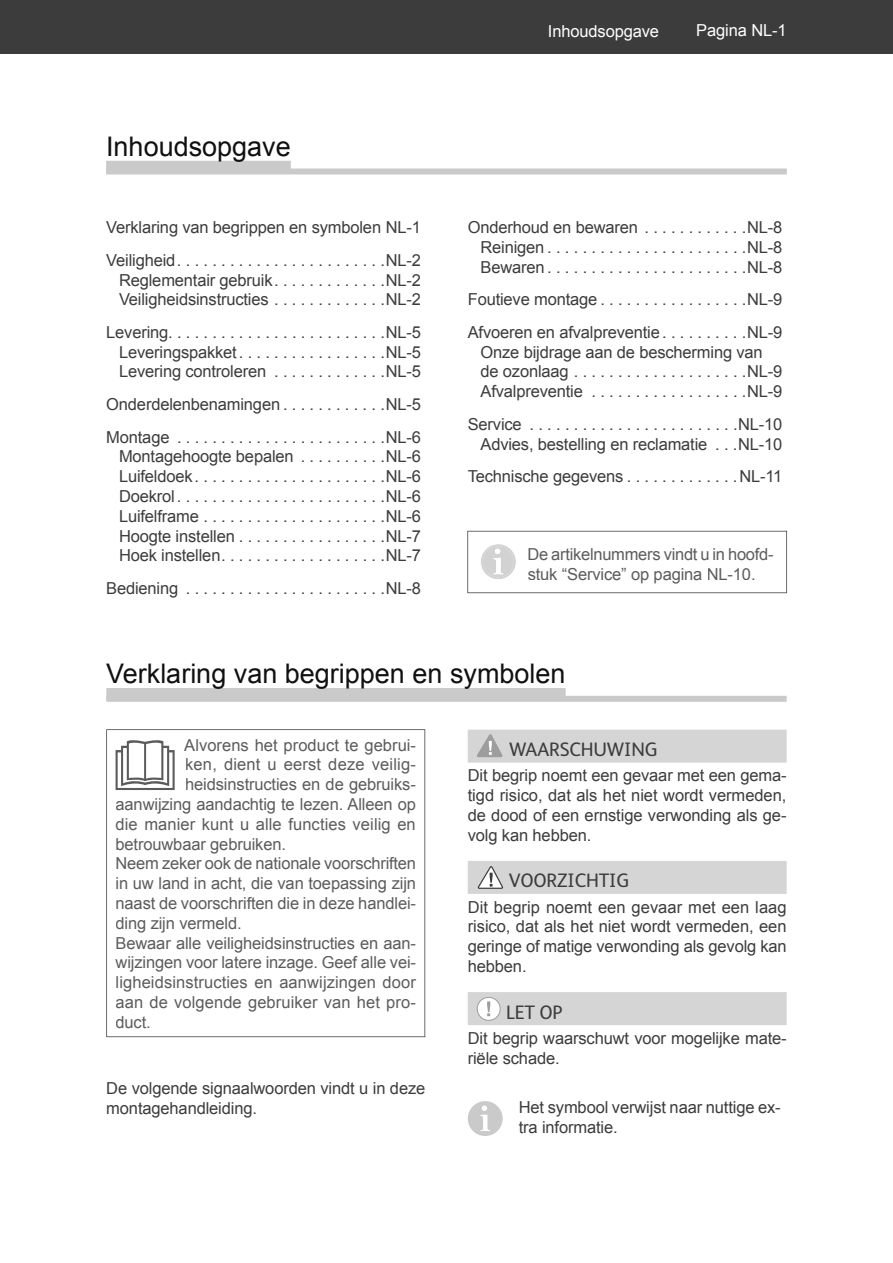
<style>
.page{position:relative;width:893px;height:1263px;background:#fff}
.page>*{position:absolute;margin:0;border:0;box-sizing:border-box;transform-origin:0 0}
.t1{font:27px "Arial";color:#101010}
.t2{font:19.5px "FS Albert";letter-spacing:-.005em;color:#3c3c3c}
.t3{font:16.5px/19.8px "Arial";letter-spacing:-.01em;color:#3c3c3c}
.t4{font:16.5px/19.8px "Arial";letter-spacing:-.01em;color:#5c5c5c}
.t5{font:16.5px "Arial";letter-spacing:.01em;color:#5c5c5c}
.t6{font:16.5px "Arial";letter-spacing:-.01em;color:#fff}
</style>
<div class="page">
<div style="left:0;top:0;width:893px;height:54px;background:#3c3c3c"></div>
<div style="left:106px;top:161px;width:185px;height:12px;background:#cacaca"></div>
<div style="left:106px;top:168px;width:681px;height:6px;background:#cacaca"></div>
<svg style="left:467px;top:531px;width:320px;height:62px"></svg>
<div style="left:106px;top:688px;width:460px;height:12px;background:#cacaca"></div>
<div style="left:106px;top:696px;width:681px;height:6px;background:#cacaca"></div>
<svg style="left:106px;top:729px;width:319px;height:308px"></svg>
<div style="left:468px;top:730px;width:319px;height:33px;background:#d5d5d5"></div>
<div style="left:468px;top:861px;width:319px;height:33px;background:#d5d5d5"></div>
<div style="left:468px;top:992px;width:319px;height:33px;background:#d5d5d5"></div>
<svg style="left:477px;top:734px;width:26px;height:24px"></svg>
<svg style="left:478px;top:866px;width:26px;height:23px"></svg>
<div style="left:477px;top:997px;width:23px;height:23px;background:#fff;border-radius:50%"></div>
<div style="left:477px;top:997px;width:23px;height:23px;border:1px solid #9d9d9d;border-radius:50%"></div>
<svg style="left:487px;top:1001px;width:3px;height:15px"></svg>
<div style="left:469px;top:1102px;width:33px;height:33px;background:#cacaca;border-radius:50%"></div>
<div style="left:468px;top:1101px;width:35px;height:35px;border:2px solid #cacaca;border-radius:50%"></div>
<svg style="left:480px;top:1105px;width:10px;height:26px"></svg>
<h1 class="t1" style="left:106px;top:129px;width:186px">Inhoudsopgave</h1>
<p class="t3" style="left:106px;top:211px;width:316px;line-height:32.5px">Verklaring van begrippen en symbolen NL-1<br>Veiligheid . . . . . . . . . . . . . . . . . . . . . . . .NL-2</p>
<p class="t3" style="left:119px;top:270px;width:303px">Reglementair gebruik . . . . . . . . . . . . .NL-2<br>Veiligheidsinstructies . . . . . . . . . . . . .NL-2</p>
<p class="t3" style="left:119px;top:322px;width:303px;text-align:justify;text-indent:-13px">Levering. . . . . . . . . . . . . . . . . . . . . . . . .NL-5<br>Leveringspakket . . . . . . . . . . . . . . . . .NL-5<br>Levering controleren . . . . . . . . . . . . .NL-5</p>
<p class="t3" style="left:106px;top:388px;width:316px;line-height:32.5px">Onderdelenbenamingen . . . . . . . . . . . .NL-5<br>Montage . . . . . . . . . . . . . . . . . . . . . . . .NL-6</p>
<p class="t3" style="left:119px;top:447px;width:303px;text-align:justify">Montagehoogte bepalen . . . . . . . . . .NL-6<br>Luifeldoek . . . . . . . . . . . . . . . . . . . . . .NL-6<br>Doekrol . . . . . . . . . . . . . . . . . . . . . . . .NL-6<br>Luifelframe . . . . . . . . . . . . . . . . . . . . .NL-6<br>Hoogte instellen . . . . . . . . . . . . . . . . .NL-7<br>Hoek instellen . . . . . . . . . . . . . . . . . . .NL-7</p>
<p class="t3" style="left:106px;top:578px;width:316px">Bediening . . . . . . . . . . . . . . . . . . . . . . .NL-8</p>
<p class="t6" style="left:548px;top:21px;width:113px">Inhoudsopgave</p>
<p class="t6" style="left:696px;top:20px;width:92px">Pagina NL-1</p>
<p class="t3" style="left:480px;top:218px;width:303px;text-align:justify;text-indent:-13px">Onderhoud en bewaren . . . . . . . . . . . .NL-8<br>Reinigen . . . . . . . . . . . . . . . . . . . . . . .NL-8<br>Bewaren . . . . . . . . . . . . . . . . . . . . . . .NL-8</p>
<p class="t3" style="left:468px;top:283px;width:316px;line-height:32.5px">Foutieve montage . . . . . . . . . . . . . . . . .NL-9<br>Afvoeren en afvalpreventie . . . . . . . . . .NL-9</p>
<p class="t3" style="left:480px;top:342px;width:303px">Onze bijdrage aan de bescherming van de ozonlaag . . . . . . . . . . . . . . . . . . . .NL-9<br>Afvalpreventie . . . . . . . . . . . . . . . . . .NL-9</p>
<p class="t3" style="left:468px;top:414px;width:316px;text-align:right">Service . . . . . . . . . . . . . . . . . . . . . . . .NL-10<br>Advies, bestelling en reclamatie . . .NL-10</p>
<p class="t3" style="left:468px;top:467px;width:316px">Technische gegevens . . . . . . . . . . . . .NL-11</p>
<p class="t4" style="left:527px;top:544px;width:248px">De artikelnummers vindt u in hoofd&shy;stuk “Service” op pagina NL-10.</p>
<h1 class="t1" style="left:106px;top:656px;width:461px">Verklaring van begrippen en symbolen</h1>
<p class="t4" style="left:184px;top:735px;width:233px">Alvorens het product te gebrui-</p>
<p class="t5" style="left:185px;top:754px;width:232px">ken, dient u eerst deze veilig-</p>
<p class="t4" style="left:185px;top:775px;width:232px">heidsinstructies en de gebruiks-</p>
<p class="t4" style="left:116px;top:794px;width:302px">aanwijzing aandachtig te lezen. Alleen op</p>
<p class="t4" style="left:116px;top:814px;width:302px">die manier kunt u alle functies veilig en</p>
<p class="t4" style="left:116px;top:834px;width:172px">betrouwbaar gebruiken.</p>
<p class="t4" style="left:116px;top:854px;width:302px">Neem zeker ook de nationale voorschriften</p>
<p class="t4" style="left:116px;top:874px;width:302px">in uw land in acht, die van toepassing zijn</p>
<p class="t4" style="left:116px;top:893px;width:302px">naast de voorschriften die in deze handlei-</p>
<p class="t4" style="left:116px;top:913px;width:128px">ding zijn vermeld.</p>
<p class="t4" style="left:116px;top:933px;width:302px">Bewaar alle veiligheidsinstructies en aan-</p>
<p class="t4" style="left:116px;top:953px;width:302px">wijzingen voor latere inzage. Geef alle vei-</p>
<p class="t4" style="left:116px;top:973px;width:302px">ligheidsinstructies en aanwijzingen door</p>
<p class="t4" style="left:116px;top:992px;width:302px">aan de volgende gebruiker van het pro-</p>
<p class="t4" style="left:116px;top:1012px;width:37px">duct.</p>
<p class="t3" style="left:106px;top:1078px;width:321px">De volgende signaalwoorden vindt u in deze montagehandleiding.</p>
<p class="t2" style="left:509px;top:736px;width:150px">WAARSCHUWING</p>
<p class="t3" style="left:468px;top:766px;width:321px;text-align:justify">Dit begrip noemt een gevaar met een gema&shy;tigd risico, dat als het niet wordt vermeden, de dood of een ernstige verwonding als ge&shy;volg kan hebben.</p>
<p class="t2" style="left:509px;top:868px;width:122px">VOORZICHTIG</p>
<p class="t3" style="left:468px;top:897px;width:321px;text-align:justify">Dit begrip noemt een gevaar met een laag risico, dat als het niet wordt vermeden, een geringe of matige verwonding als gevolg kan hebben.</p>
<p class="t2" style="left:506px;top:999px;width:58px">LET OP</p>
<p class="t3" style="left:468px;top:1028px;width:321px">Dit begrip waarschuwt voor mogelijke mate&shy;riële schade.</p>
<p class="t3" style="left:519px;top:1097px;width:264px">Het symbool verwijst naar nuttige ex&shy;tra informatie.</p>
</div>
